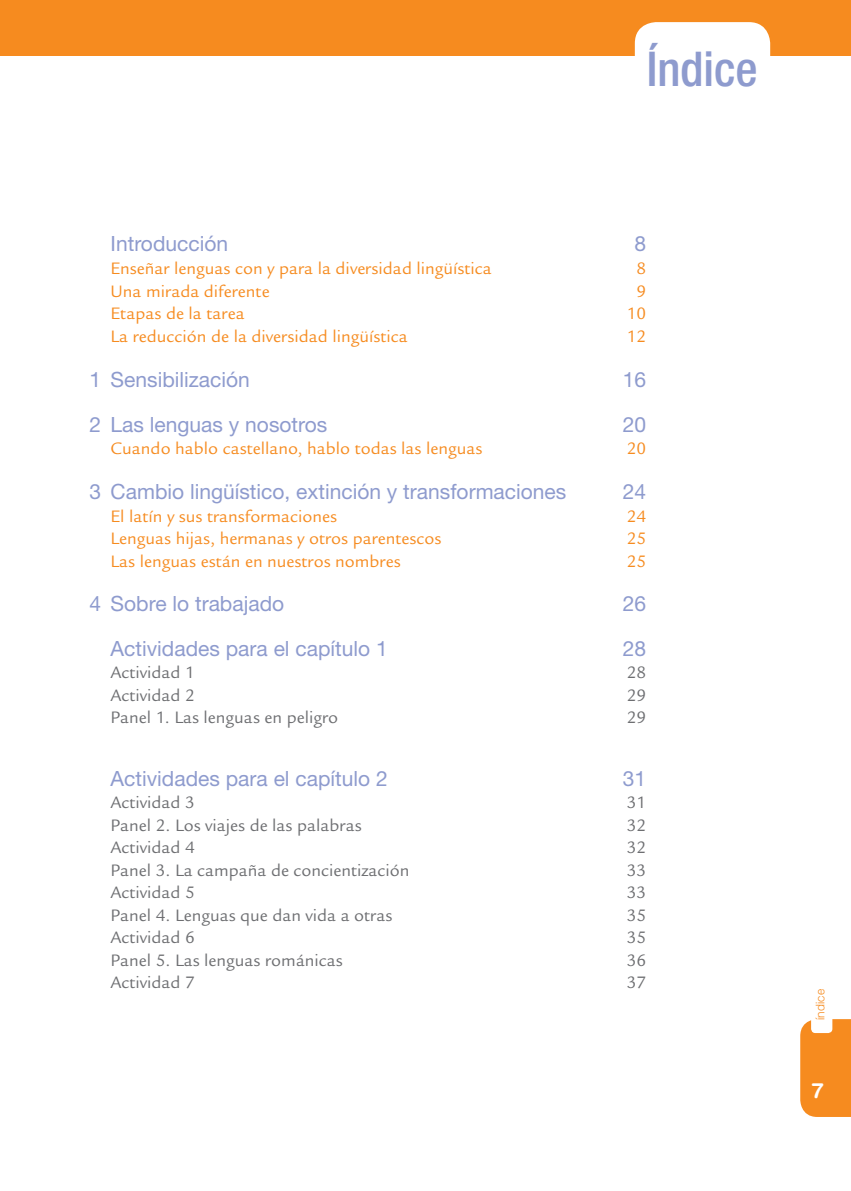
<style>
.page{position:relative;width:851px;height:1191px;background:#fff}
.page>*{position:absolute;margin:0;border:0;box-sizing:border-box;transform-origin:0 0}
.t1{font:500 condensed 48px "Helvetica Neue LT Std";color:#8e9bce}
.t2{font:21px "Helvetica Neue LT Std";color:#8e9bce}
.t3{font:700 21px "Helvetica Rounded LT Std";color:#fff}
.t4{font:18px "Legacy Sans Std";color:#f68b1f}
.t5{font:18px "Legacy Sans Std";color:#6d6e71}
.t6{font:300 12px "Helvetica Neue LT Std";letter-spacing:.015em;color:#f68b1f}
</style>
<div class="page">
<div style="left:800px;top:1019px;width:50px;height:98px;background:#f68b1f"></div>
<div style="left:811px;top:1011px;width:21px;height:22px;background:#fff;border-radius:4px"></div>
<div style="left:0;top:0;width:850px;height:55px;background:#f68b1f"></div>
<div style="left:634px;top:22px;width:136px;height:66px;background:#fff;border-radius:21px"></div>
<h1 class="t1" style="left:646px;top:40px;width:113px">Índice</h1>
<p class="t2" style="left:111px;top:231px;width:119px">Introducción</p>
<p class="t2" style="left:634px;top:231px;width:13px">8</p>
<p class="t4" style="left:111px;top:258px;width:383px">Enseñar lenguas con y para la diversidad lingüística</p>
<p class="t4" style="left:636px;top:258px;width:11px">8</p>
<p class="t4" style="left:111px;top:281px;width:160px">Una mirada diferente</p>
<p class="t4" style="left:636px;top:281px;width:11px">9</p>
<p class="t4" style="left:111px;top:303px;width:136px">Etapas de la tarea</p>
<p class="t4" style="left:626px;top:303px;width:21px">10</p>
<p class="t4" style="left:111px;top:326px;width:298px">La reducción de la diversidad lingüística</p>
<p class="t4" style="left:626px;top:326px;width:21px">12</p>
<p class="t2" style="left:89px;top:366px;width:162px">1 Sensibilización</p>
<p class="t2" style="left:622px;top:366px;width:25px">16</p>
<p class="t2" style="left:89px;top:411px;width:239px">2 Las lenguas y nosotros</p>
<p class="t2" style="left:622px;top:411px;width:25px">20</p>
<p class="t4" style="left:111px;top:438px;width:373px">Cuando hablo castellano, hablo todas las lenguas</p>
<p class="t4" style="left:626px;top:438px;width:21px">20</p>
<p class="t2" style="left:89px;top:479px;width:478px">3 Cambio lingüístico, extinción y transformaciones</p>
<p class="t2" style="left:622px;top:479px;width:25px">24</p>
<p class="t4" style="left:111px;top:506px;width:228px">El latín y sus transformaciones</p>
<p class="t4" style="left:626px;top:506px;width:21px">24</p>
<p class="t4" style="left:111px;top:528px;width:332px">Lenguas hijas, hermanas y otros parentescos</p>
<p class="t4" style="left:626px;top:528px;width:21px">25</p>
<p class="t4" style="left:111px;top:551px;width:291px">Las lenguas están en nuestros nombres</p>
<p class="t4" style="left:626px;top:551px;width:21px">25</p>
<p class="t2" style="left:89px;top:591px;width:196px">4 Sobre lo trabajado</p>
<p class="t2" style="left:622px;top:591px;width:25px">26</p>
<p class="t2" style="left:111px;top:636px;width:278px">Actividades para el capítulo 1</p>
<p class="t2" style="left:622px;top:636px;width:25px">28</p>
<p class="t5" style="left:111px;top:662px;width:86px">Actividad 1</p>
<p class="t5" style="left:626px;top:662px;width:21px">28</p>
<p class="t5" style="left:111px;top:685px;width:86px">Actividad 2</p>
<p class="t5" style="left:626px;top:685px;width:21px">29</p>
<p class="t5" style="left:111px;top:707px;width:229px">Panel 1. Las lenguas en peligro</p>
<p class="t5" style="left:626px;top:707px;width:21px">29</p>
<p class="t2" style="left:111px;top:765px;width:278px">Actividades para el capítulo 2</p>
<p class="t2" style="left:622px;top:765px;width:25px">31</p>
<p class="t5" style="left:111px;top:792px;width:86px">Actividad 3</p>
<p class="t5" style="left:626px;top:792px;width:21px">31</p>
<p class="t5" style="left:111px;top:814px;width:252px">Panel 2. Los viajes de las palabras</p>
<p class="t5" style="left:626px;top:814px;width:21px">32</p>
<p class="t5" style="left:111px;top:837px;width:86px">Actividad 4</p>
<p class="t5" style="left:626px;top:837px;width:21px">32</p>
<p class="t5" style="left:111px;top:859px;width:300px">Panel 3. La campaña de concientización</p>
<p class="t5" style="left:626px;top:859px;width:21px">33</p>
<p class="t5" style="left:111px;top:882px;width:86px">Actividad 5</p>
<p class="t5" style="left:626px;top:882px;width:21px">33</p>
<p class="t5" style="left:111px;top:904px;width:283px">Panel 4. Lenguas que dan vida a otras</p>
<p class="t5" style="left:626px;top:904px;width:21px">35</p>
<p class="t5" style="left:111px;top:927px;width:86px">Actividad 6</p>
<p class="t5" style="left:626px;top:927px;width:21px">35</p>
<p class="t5" style="left:111px;top:949px;width:234px">Panel 5. Las lenguas románicas</p>
<p class="t5" style="left:626px;top:949px;width:21px">36</p>
<p class="t5" style="left:111px;top:972px;width:86px">Actividad 7</p>
<p class="t5" style="left:626px;top:972px;width:21px">37</p>
<p class="t6" style="left:812px;top:1020px;width:33px;rotate:-90deg">índice</p>
<p class="t3" style="left:811px;top:1078px;width:14px">7</p>
</div>
